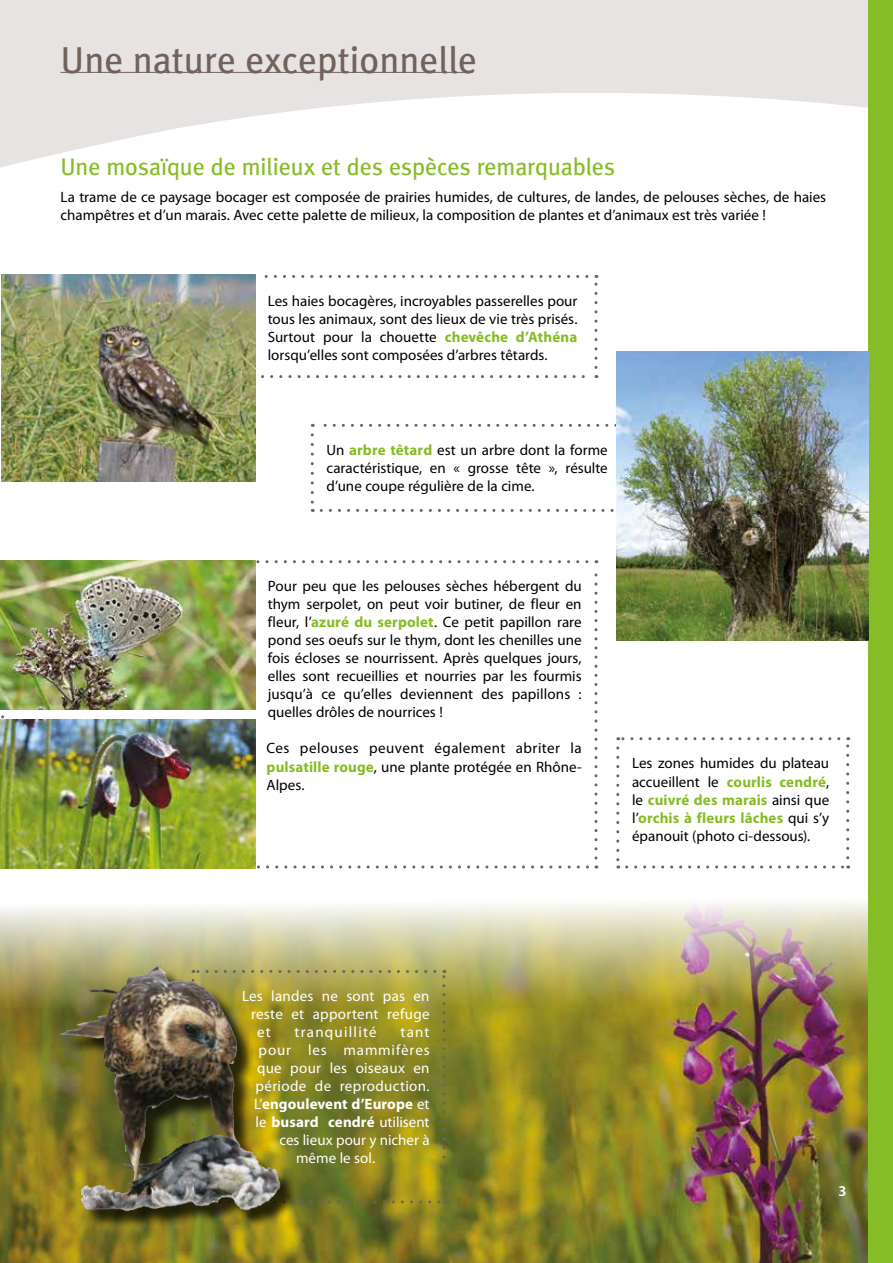
<style>
.page{position:relative;width:893px;height:1263px;background:#fff}
.page>*{position:absolute;margin:0;border:0;box-sizing:border-box;transform-origin:0 0}
.t1{font:37.5px "Meta Plus";color:#72625c}
.t2{font:24px "Meta Plus";letter-spacing:-.005em;color:#86bc25}
.t3{font:15px/18px "Myriad Pro";color:#000;text-align:justify}
.t4{font:15px "Myriad Pro";letter-spacing:.02em;color:#fff}
.t5{font:700 15px "Myriad Pro";letter-spacing:.005em;color:#fff}
.t6{font:15px "Myriad Pro";color:#fff}
.t7{font:15px "Myriad Pro";letter-spacing:.055em;color:#fff}
.t8{font:15px "Myriad Pro";letter-spacing:.08em;color:#fff}
.t9{font:600 15px "Myriad Pro";color:#fff}
.s1{font-weight:700;color:#86bc25}
.s2{font-weight:400}
</style>
<div class="page">
<svg style="left:0;top:0;width:869px;height:173px;fill:#e7e3e2"></svg>
<img style="left:0;top:889px;width:869px;height:374px">
<hr style="left:61px;top:72px;width:412px;height:1px;background:#72625c">
<div style="left:869px;top:0;width:24px;height:1263px;background:#86bc25"></div>
<hr style="left:0;top:715px;width:1px;height:259px;background:#000;opacity:.7">
<svg style="left:1px;top:709px;width:3px;height:11px"></svg>
<svg style="left:255px;top:865px;width:342px;height:3px"></svg>
<svg style="left:594px;top:560px;width:3px;height:298px"></svg>
<svg style="left:255px;top:560px;width:332px;height:3px"></svg>
<svg style="left:299px;top:1200px;width:146px;height:3px"></svg>
<svg style="left:442px;top:970px;width:3px;height:223px"></svg>
<svg style="left:299px;top:970px;width:136px;height:3px"></svg>
<svg style="left:262px;top:375px;width:335px;height:3px"></svg>
<svg style="left:594px;top:275px;width:3px;height:92px"></svg>
<svg style="left:255px;top:275px;width:332px;height:3px"></svg>
<img style="left:0;top:560px;width:255px;height:149px">
<div style="left:64px;top:968px;width:235px;height:261px;background:#000;opacity:.75"></div>
<img style="left:57px;top:967px;width:98px;height:226px">
<img style="left:1px;top:275px;width:254px;height:206px">
<svg style="left:311px;top:435px;width:3px;height:77px"></svg>
<svg style="left:321px;top:509px;width:293px;height:3px"></svg>
<svg style="left:312px;top:424px;width:304px;height:3px"></svg>
<img style="left:616px;top:351px;width:253px;height:290px">
<svg style="left:616px;top:748px;width:3px;height:120px"></svg>
<svg style="left:627px;top:865px;width:222px;height:3px"></svg>
<svg style="left:846px;top:737px;width:3px;height:121px"></svg>
<svg style="left:618px;top:737px;width:221px;height:3px"></svg>
<img style="left:0;top:720px;width:255px;height:148px">
<h1 class="t1" style="left:61px;top:38px;width:418px">Une nature exceptionnelle</h1>
<h2 class="t2" style="left:61px;top:153px;width:556px">Une mosaïque de milieux et des espèces remarquables</h2>
<p class="t3" style="left:61px;top:188px;width:767px">La trame de ce paysage bocager est composée de prairies humides, de cultures, de landes, de pelouses sèches, de haies champêtres et d’un marais. Avec cette palette de milieux, la composition de plantes et d’animaux est très variée !</p>
<p class="t3" style="left:268px;top:292px;width:311px">Les haies bocagères, incroyables passerelles pour tous les animaux, sont des lieux de vie très prisés.<br>Surtout pour la chouette <span class="s1">chevêche d’Athéna </span>lorsqu’elles sont composées d’arbres têtards.</p>
<p class="t3" style="left:327px;top:441px;width:283px">Un <span class="s1">arbre têtard</span> est un arbre dont la forme caractéristique, en « grosse tête », résulte d’une coupe régulière de la cime.</p>
<p class="t3" style="left:268px;top:578px;width:315px">Pour peu que les pelouses sèches hébergent du thym serpolet, on peut voir butiner, de fleur en fleur, l’<span class="s1">azuré du serpolet</span>. Ce petit papillon rare pond ses oeufs sur le thym, dont les chenilles une fois écloses se nourrissent. Après quelques jours, elles sont recueillies et nourries par les fourmis jusqu’à ce qu’elles deviennent des papillons : quelles drôles de nourrices !</p>
<p class="t3" style="left:267px;top:740px;width:316px">Ces pelouses peuvent également abriter la <span class="s1">pulsatille rouge</span>, une plante protégée en Rhône-Alpes.</p>
<p class="t3" style="left:632px;top:755px;width:199px">Les zones humides du plateau accueillent le <span class="s1">courlis cendré</span>, le <span class="s1">cuivré des marais</span> ainsi que l’<span class="s1">orchis à fleurs lâches</span> qui s’y épanouit (photo ci-dessous).</p>
<p class="t4" style="left:242px;top:988px;width:189px">Les landes ne sont pas en</p>
<p class="t4" style="left:251px;top:1006px;width:180px">reste et apportent refuge</p>
<p class="t4" style="left:257px;top:1024px;width:15px">et</p>
<p class="t8" style="left:294px;top:1024px;width:84px">tranquillité</p>
<p class="t4" style="left:400px;top:1024px;width:31px">tant</p>
<p class="t7" style="left:258px;top:1042px;width:173px">pour les mammifères</p>
<p class="t4" style="left:257px;top:1060px;width:174px">que pour les oiseaux en</p>
<p class="t4" style="left:255px;top:1078px;width:176px">période de reproduction.</p>
<p class="t5" style="left:254px;top:1096px;width:177px"><span class="s2">L’</span>engoulevent d’Europe <span class="s2">et</span></p>
<p class="t5" style="left:255px;top:1114px;width:176px"><span class="s2">le</span> busard cendré <span class="s2">utilisent</span></p>
<p class="t6" style="left:279px;top:1132px;width:152px">ces lieux pour y nicher à</p>
<p class="t4" style="left:296px;top:1150px;width:81px">même le sol.</p>
<p class="t9" style="left:838px;top:1183px;width:10px">3</p>
</div>
